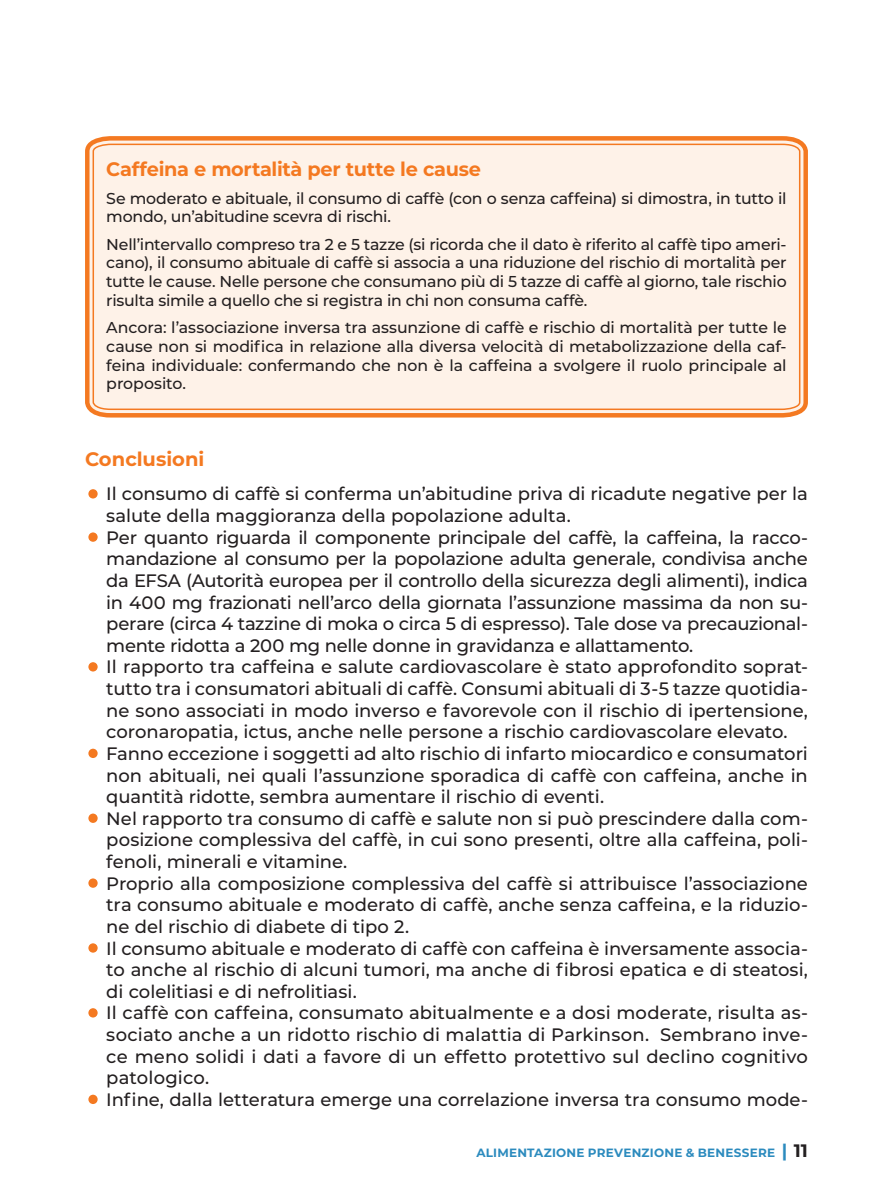
<style>
.page{position:relative;width:893px;height:1191px;background:#fff}
.page>*{position:absolute;margin:0;border:0;box-sizing:border-box;transform-origin:0 0}
.TITOLO_box{font:700 19.5px "Montserrat";letter-spacing:-.015em;color:#f47921}
.Titolo_PARAGRAFO_-_T{font:700 19.5px "Montserrat";color:#f47921}
.t1{font:500 18px/21.6px "Montserrat";letter-spacing:-.005em;color:#231f20;text-align:justify}
.TESTO_box{font:500 15.75px/18.8px "Montserrat";letter-spacing:-.015em;color:#231f20;text-align:justify}
.t2{font:700 12px "Montserrat";letter-spacing:.02em;color:#2c8bbe}
.s1{font-size:51px;color:#f47921}
.s2{font-size:18px}
.s3{font-size:18px;color:#231f20}
</style>
<div class="page">
<svg style="left:85px;top:136px;width:723px;height:282px;background:#f7a56b"></svg>
<div style="left:92px;top:143px;width:709px;height:268px;background:#fef2e8"></div>
<p class="TITOLO_box" style="left:106px;top:155px;width:376px">Caffeina e mortalità per tutte le cause</p>
<p class="TESTO_box" style="left:106px;top:188px;width:682px">Se moderato e abituale, il consumo di caffè (con o senza caffeina) si dimostra, in tutto il mondo, un’abitudine scevra di rischi.</p>
<p class="TESTO_box" style="left:106px;top:234px;width:682px">Nell’intervallo compreso tra 2 e 5 tazze (si ricorda che il dato è riferito al caffè tipo ameri&shy;cano), il consumo abituale di caffè si associa a una riduzione del rischio di mortalità per tutte le cause. Nelle persone che consumano più di 5 tazze di caffè al giorno, tale rischio risulta simile a quello che si registra in chi non consuma caffè.</p>
<p class="TESTO_box" style="left:106px;top:317px;width:682px">Ancora: l’associazione inversa tra assunzione di caffè e rischio di mortalità per tutte le cause non si modifica in relazione alla diversa velocità di metabolizzazione della caf&shy;feina individuale: confermando che non è la caffeina a svolgere il ruolo principale al proposito.</p>
<p class="Titolo_PARAGRAFO_-_T" style="left:85px;top:445px;width:121px">Conclusioni</p>
<p class="t1" style="left:106px;top:482px;width:703px;text-indent:-21px"><span class="s1">•</span> Il consumo di caffè si conferma un’abitudine priva di ricadute negative per la salute della maggioranza della popolazione adulta.</p>
<p class="t1" style="left:106px;top:526px;width:703px;text-indent:-21px"><span class="s1">•</span> Per quanto riguarda il componente principale del caffè, la caffeina, la racco&shy;mandazione al consumo per la popolazione adulta generale, condivisa anche da EFSA (Autorità europea per il controllo della sicurezza degli alimenti), indica in 400 mg frazionati nell’arco della giornata l’assunzione massima da non su&shy;perare (circa 4 tazzine di moka o circa 5 di espresso). Tale dose va precauzional&shy;mente ridotta a 200 mg nelle donne in gravidanza e allattamento.</p>
<p class="t1" style="left:106px;top:655px;width:703px;text-indent:-21px"><span class="s1">•</span> Il rapporto tra caffeina e salute cardiovascolare è stato approfondito soprat&shy;tutto tra i consumatori abituali di caffè. Consumi abituali di 3-5 tazze quotidia&shy;ne sono associati in modo inverso e favorevole con il rischio di ipertensione, coronaropatia, ictus, anche nelle persone a rischio cardiovascolare elevato.</p>
<p class="t1" style="left:106px;top:742px;width:703px;text-indent:-21px"><span class="s1">•</span> Fanno eccezione i soggetti ad alto rischio di infarto miocardico e consumatori non abituali, nei quali l’assunzione sporadica di caffè con caffeina, anche in quantità ridotte, sembra aumentare il rischio di eventi.</p>
<p class="t1" style="left:106px;top:807px;width:703px;text-indent:-21px"><span class="s1">•</span> Nel rapporto tra consumo di caffè e salute non si può prescindere dalla com&shy;posizione complessiva del caffè, in cui sono presenti, oltre alla caffeina, poli&shy;fenoli, minerali e vitamine.</p>
<p class="t1" style="left:106px;top:871px;width:703px;text-indent:-21px"><span class="s1">•</span> Proprio alla composizione complessiva del caffè si attribuisce l’associazione tra consumo abituale e moderato di caffè, anche senza caffeina, e la riduzio&shy;ne del rischio di diabete di tipo 2.</p>
<p class="t1" style="left:106px;top:936px;width:703px;text-indent:-21px"><span class="s1">•</span> Il consumo abituale e moderato di caffè con caffeina è inversamente associa&shy;to anche al rischio di alcuni tumori, ma anche di fibrosi epatica e di steatosi, di colelitiasi e di nefrolitiasi.</p>
<p class="t1" style="left:106px;top:1001px;width:703px;text-indent:-21px"><span class="s1">•</span> Il caffè con caffeina, consumato abitualmente e a dosi moderate, risulta as&shy;sociato anche a un ridotto rischio di malattia di Parkinson. Sembrano inve&shy;ce meno solidi i dati a favore di un effetto protettivo sul declino cognitivo patologico.</p>
<p class="t1" style="left:85px;top:1088px;width:724px"><span class="s1">•</span> Infine, dalla letteratura emerge una correlazione inversa tra consumo mode-</p>
<p class="t2" style="left:476px;top:1144px;width:333px">ALIMENTAZIONE PREVENZIONE &amp; BENESSERE <span class="s2">|</span> <span class="s3">11</span></p>
</div>
